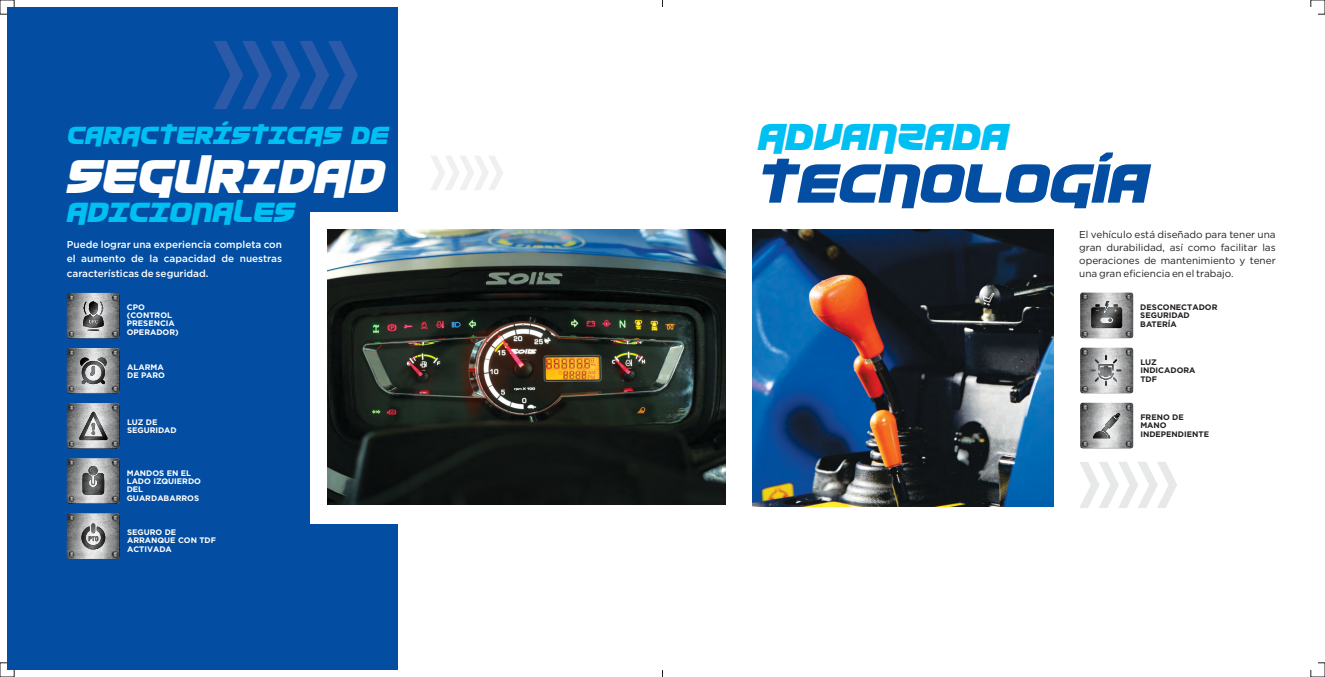
<style>
.page{position:relative;width:1325px;height:677px;background:#fff}
.page>*{position:absolute;margin:0;border:0;box-sizing:border-box;transform-origin:0 0}
.t1{font:italic 53.5px "Moltors Semi";color:#034ea2}
.t2{font:italic 46px "Moltors Semi";color:#fff}
.t3{font:italic 36.5px "Moltors Semi";color:#00c0f3}
.t4{font:italic 27px "Moltors Semi";color:#00c0f3}
.t5{font:italic 24.1px "Moltors Semi";color:#00c0f3}
.t6{font:10px/12.9px "Gotham";color:#231f20;text-align:justify}
.t7{font:500 10px/14.1px "Gotham";color:#fff;text-align:justify}
.t8{font:700 8px/8.4px "Gotham";color:#fff}
.t9{font:700 8px/8.4px "Gotham";color:#231f20}
</style>
<div class="page">
<div style="left:7px;top:7px;width:390px;height:662px;background:#034ea2"></div>
<svg style="left:431px;top:156px;width:72px;height:34px"></svg>
<svg style="left:1080px;top:462px;width:97px;height:46px"></svg>
<svg style="left:214px;top:41px;width:144px;height:68px"></svg>
<img style="left:1080px;top:292px;width:53px;height:46px;border-radius:3px">
<svg style="left:1081px;top:293px;width:50px;height:44px"></svg>
<img style="left:1091px;top:301px;width:31px;height:27px">
<img style="left:1080px;top:402px;width:53px;height:46px;border-radius:3px">
<svg style="left:1081px;top:404px;width:50px;height:43px"></svg>
<img style="left:1092px;top:412px;width:28px;height:26px">
<img style="left:1080px;top:347px;width:53px;height:46px;border-radius:3px">
<svg style="left:1081px;top:349px;width:50px;height:43px"></svg>
<img style="left:1090px;top:355px;width:31px;height:30px">
<img style="left:752px;top:229px;width:301px;height:277px">
<div style="left:310px;top:212px;width:298px;height:311px;background:#fff"></div>
<img style="left:67px;top:348px;width:53px;height:45px;border-radius:3px">
<svg style="left:68px;top:349px;width:51px;height:43px"></svg>
<img style="left:80px;top:357px;width:27px;height:27px">
<img style="left:67px;top:403px;width:53px;height:45px;border-radius:3px">
<svg style="left:68px;top:404px;width:51px;height:43px"></svg>
<img style="left:79px;top:411px;width:28px;height:29px">
<img style="left:67px;top:458px;width:53px;height:45px;border-radius:3px">
<svg style="left:68px;top:459px;width:7px;height:7px"></svg>
<svg style="left:68px;top:495px;width:7px;height:7px"></svg>
<svg style="left:112px;top:459px;width:7px;height:7px"></svg>
<svg style="left:112px;top:495px;width:7px;height:7px"></svg>
<img style="left:82px;top:465px;width:22px;height:29px">
<img style="left:67px;top:513px;width:53px;height:45px;border-radius:3px">
<svg style="left:68px;top:514px;width:7px;height:7px"></svg>
<svg style="left:68px;top:550px;width:7px;height:8px"></svg>
<svg style="left:112px;top:514px;width:7px;height:7px"></svg>
<svg style="left:112px;top:550px;width:7px;height:8px"></svg>
<img style="left:81px;top:523px;width:24px;height:26px">
<img style="left:67px;top:293px;width:53px;height:45px;border-radius:3px">
<svg style="left:68px;top:294px;width:7px;height:7px"></svg>
<svg style="left:68px;top:330px;width:7px;height:7px"></svg>
<svg style="left:112px;top:294px;width:7px;height:7px"></svg>
<svg style="left:112px;top:330px;width:7px;height:7px"></svg>
<img style="left:83px;top:301px;width:21px;height:29px">
<img style="left:328px;top:229px;width:397px;height:275px">
<h3 class="t5" style="left:66px;top:125px;width:323px">CARACTERÍSTICAS DE</h3>
<h2 class="t2" style="left:64px;top:159px;width:320px">SEGURIDAD</h2>
<h3 class="t4" style="left:66px;top:202px;width:229px">ADICIONALES</h3>
<p class="t7" style="left:67px;top:238px;width:217px">Puede lograr una experiencia completa con el aumento de la capacidad de nuestras características de seguridad.</p>
<p class="t8" style="left:127px;top:303px;width:53px">CPO (CONTROL<br>PRESENCIA<br>OPERADOR)</p>
<p class="t8" style="left:127px;top:363px;width:39px">ALARMA<br>DE PARO</p>
<p class="t8" style="left:127px;top:418px;width:51px">LUZ DE<br>SEGURIDAD</p>
<p class="t8" style="left:127px;top:469px;width:76px">MANDOS EN EL<br>LADO IZQUIERDO<br>DEL<br>GUARDABARROS</p>
<p class="t8" style="left:127px;top:527px;width:90px">SEGURO DE<br>ARRANQUE CON TDF<br>ACTIVADA</p>
<h3 class="t3" style="left:756px;top:122px;width:252px">ADVANZADA</h3>
<h1 class="t1" style="left:754px;top:162px;width:393px">TECNOLOGÍA</h1>
<p class="t6" style="left:1079px;top:229px;width:198px">El vehículo está diseñado para tener una gran durabilidad, así como facilitar las operaciones de mantenimiento y tener una gran eficiencia en el trabajo.</p>
<p class="t9" style="left:1140px;top:302px;width:79px">DESCONECTADOR<br>SEGURIDAD<br>BATERÍA</p>
<p class="t9" style="left:1140px;top:358px;width:57px">LUZ<br>INDICADORA<br>TDF</p>
<p class="t9" style="left:1140px;top:413px;width:70px">FRENO DE<br>MANO<br>INDEPENDIENTE</p>
</div>
